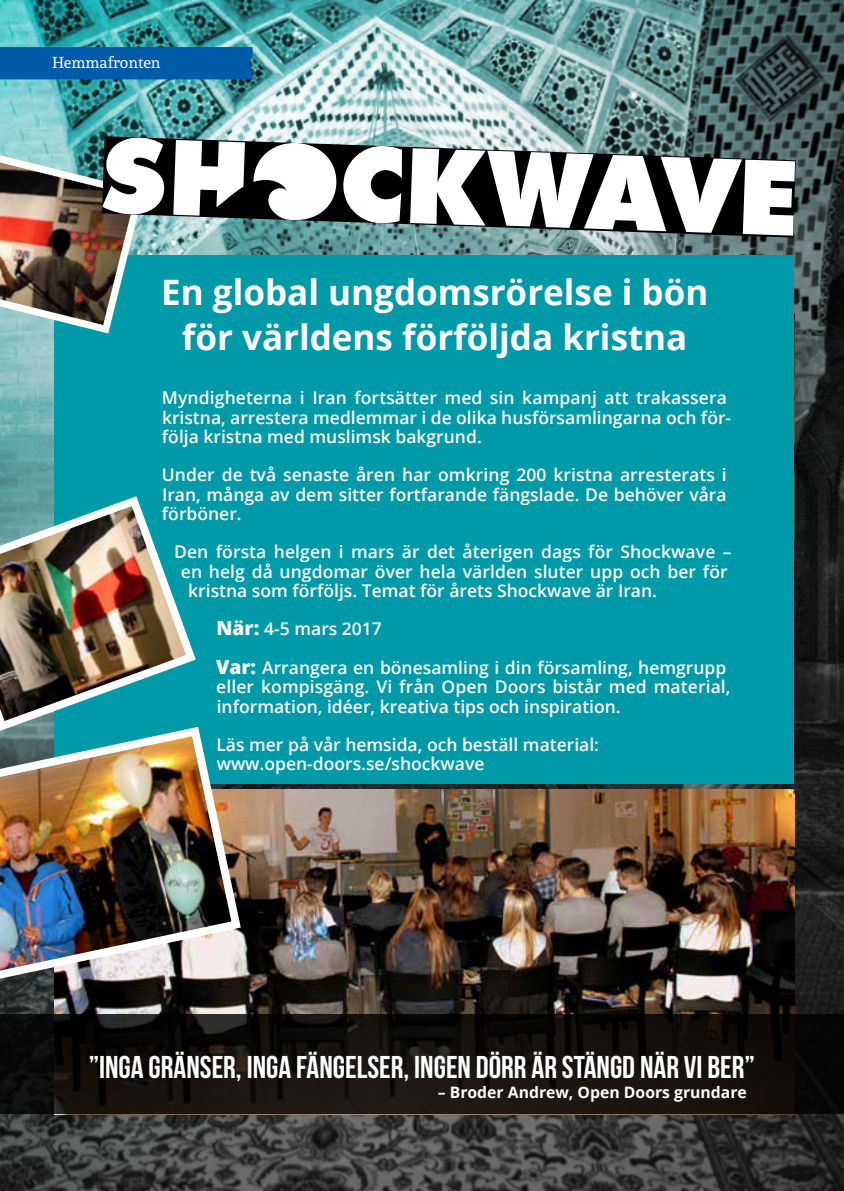
<style>
.page{position:relative;width:844px;height:1191px;background:#fff}
.page>*{position:absolute;margin:0;border:0;box-sizing:border-box;transform-origin:0 0}
.t1{font:700 35px/45.5px "Open Sans";color:#fff;text-align:center}
.t2{font:31.5px "Bebas Neue";color:#fff}
.t3{font:600 17.5px/19.2px "Open Sans";color:#fff}
.t4{font:700 15.75px "Open Sans";color:#fff}
.t5{font:15.75px "Andada";color:#fff}
.s1{font-weight:800;font-size:19.25px}
</style>
<div class="page">
<img style="left:0;top:0;width:843px;height:1191px">
<img style="left:55px;top:789px;width:739px;height:225px">
<div style="left:0;top:47px;width:252px;height:32px;background:#005ba9"></div>
<div style="left:55px;top:255px;width:739px;height:529px;background:#009aa9"></div>
<img style="left:0;top:491px;width:196px;height:231px">
<svg style="left:0;top:1014px;width:843px;height:100px;background:#120f0c"></svg>
<img style="left:0;top:722px;width:245px;height:265px">
<img style="left:0;top:137px;width:794px;height:201px">
<p class="t5" style="left:52px;top:52px;width:110px">Hemmafronten</p>
<h1 class="t1" style="left:161px;top:268px;width:548px">En global ungdomsrörelse i bön för världens förföljda kristna</h1>
<p class="t3" style="left:162px;top:388px;width:570px">Myndigheterna i Iran fortsätter med sin kampanj att trakassera kristna, arrestera medlemmar i de olika husförsamlingarna och för&shy;följa kristna med muslimsk bakgrund.</p>
<p class="t3" style="left:162px;top:465px;width:566px;text-align:justify">Under de två senaste åren har omkring 200 kristna arresterats i Iran, många av dem sitter fortfarande fängslade. De behöver våra förböner.</p>
<p class="t3" style="left:174px;top:542px;width:559px">Den första helgen i mars är det återigen dags för Shockwave –</p>
<p class="t3" style="left:181px;top:561px;width:548px">en helg då ungdomar över hela världen sluter upp och ber för</p>
<p class="t3" style="left:188px;top:580px;width:470px">kristna som förföljs. Temat för årets Shockwave är Iran.</p>
<p class="t3" style="left:216px;top:619px;width:167px"><span class="s1">När:</span> 4-5 mars 2017</p>
<p class="t3" style="left:216px;top:657px;width:516px"><span class="s1">Var:</span> Arrangera en bönesamling i din församling, hemgrupp eller kompisgäng. Vi från Open Doors bistår med material, information, idéer, kreativa tips och inspiration.</p>
<p class="t3" style="left:216px;top:734px;width:384px">Läs mer på vår hemsida, och beställ material: www.open-doors.se/shockwave</p>
<h2 class="t2" style="left:89px;top:1050px;width:667px">”INGA GRÄNSER, INGA FÄNGELSER, INGEN DÖRR ÄR STÄNGD NÄR VI BER”</h2>
<p class="t4" style="left:437px;top:1080px;width:310px">– Broder Andrew, Open Doors grundare</p>
</div>
